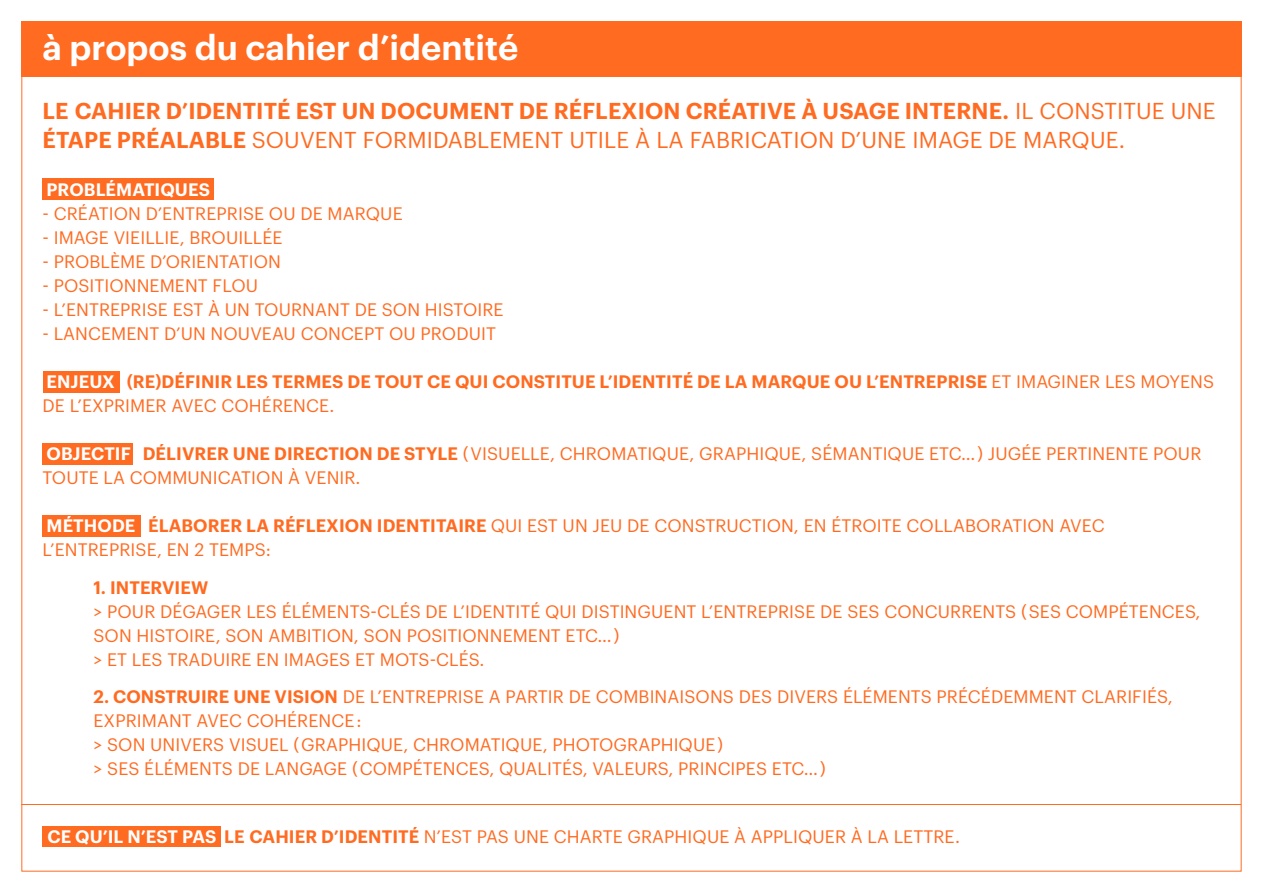
<style>
.page{position:relative;width:1263px;height:893px;background:#fff}
.page>*{position:absolute;margin:0;border:0;box-sizing:border-box;transform-origin:0 0}
.t1{font:600 34.5px "Graphik";color:#fff}
.t2{font:600 22.5px/28.5px "Graphik";letter-spacing:.005em;color:#ff6b21}
.t3{font:17.7px/24px "Graphik";letter-spacing:.005em;color:#ff6b21}
.t4{font:600 17.7px/24px "Graphik";letter-spacing:.005em;color:#ff6b21}
.t5{font:600 17.7px "Graphik";letter-spacing:.005em;color:#fff}
.s1{font-weight:400}
.s2{color:#fff}
.s3{font-weight:600;color:#fff}
.s4{font-weight:600}
</style>
<div class="page">
<div style="left:43px;top:826px;width:178px;height:21px;background:#ff6b21"></div>
<div style="left:21px;top:21px;width:1221px;height:56px;background:#ff6b21"></div>
<div style="left:43px;top:179px;width:171px;height:21px;background:#ff6b21"></div>
<div style="left:43px;top:371px;width:76px;height:21px;background:#ff6b21"></div>
<div style="left:43px;top:516px;width:98px;height:21px;background:#ff6b21"></div>
<hr style="left:21px;top:804px;width:1220px;height:1px;background:#ff6b21">
<div style="left:43px;top:443px;width:90px;height:22px;background:#ff6b21"></div>
<p class="t1" style="left:43px;top:21px;width:477px">à propos du cahier d’identité</p>
<p class="t2" style="left:43px;top:95px;width:1174px">LE CAHIER D’IDENTITÉ EST UN DOCUMENT DE RÉFLEXION CRÉATIVE À USAGE INTERNE. <span class="s1">IL CONSTITUE UNE<br></span>ÉTAPE PRÉALABLE <span class="s1">SOUVENT FORMIDABLEMENT UTILE À LA FABRICATION D’UNE IMAGE DE MARQUE.</span></p>
<p class="t5" style="left:46px;top:176px;width:165px">PROBLÉMATIQUES</p>
<p class="t3" style="left:43px;top:200px;width:362px">- CRÉATION D’ENTREPRISE OU DE MARQUE</p>
<p class="t3" style="left:43px;top:224px;width:241px">- IMAGE VIEILLIE, BROUILLÉE</p>
<p class="t3" style="left:43px;top:248px;width:240px">- PROBLÈME D’ORIENTATION</p>
<p class="t3" style="left:43px;top:272px;width:217px">- POSITIONNEMENT FLOU</p>
<p class="t3" style="left:43px;top:296px;width:462px">- L’ENTREPRISE EST À UN TOURNANT DE SON HISTOIRE</p>
<p class="t3" style="left:43px;top:320px;width:455px">- LANCEMENT D’UN NOUVEAU CONCEPT OU PRODUIT</p>
<p class="t4" style="left:43px;top:368px;width:1173px"><span class="s2">ENJEUX</span> (RE)DÉFINIR LES TERMES DE TOUT CE QUI CONSTITUE L’IDENTITÉ DE LA MARQUE OU L’ENTREPRISE <span class="s1">ET IMAGINER LES MOYENS<br>DE L’EXPRIMER AVEC COHÉRENCE.</span></p>
<p class="t3" style="left:43px;top:440px;width:1160px"><span class="s3">OBJECTIF</span> <span class="s4">DÉLIVRER UNE DIRECTION DE STYLE</span> ( VISUELLE, CHROMATIQUE, GRAPHIQUE, SÉMANTIQUE ETC… ) JUGÉE PERTINENTE POUR<br>TOUTE LA COMMUNICATION À VENIR.</p>
<p class="t3" style="left:43px;top:512px;width:1064px"><span class="s3">MÉTHODE</span> <span class="s4">ÉLABORER LA RÉFLEXION IDENTITAIRE</span> QUI EST UN JEU DE CONSTRUCTION, EN ÉTROITE COLLABORATION AVEC<br>L’ENTREPRISE, EN 2 TEMPS:</p>
<p class="t4" style="left:94px;top:574px;width:116px">1. INTERVIEW</p>
<p class="t3" style="left:94px;top:598px;width:1108px">&gt; POUR DÉGAGER LES ÉLÉMENTS-CLÉS DE L’IDENTITÉ QUI DISTINGUENT L’ENTREPRISE DE SES CONCURRENTS ( SES COMPÉTENCES,</p>
<p class="t3" style="left:94px;top:622px;width:527px">SON HISTOIRE, SON AMBITION, SON POSITIONNEMENT ETC… )</p>
<p class="t3" style="left:94px;top:646px;width:392px">&gt; ET LES TRADUIRE EN IMAGES ET MOTS-CLÉS.</p>
<p class="t3" style="left:94px;top:683px;width:1080px"><span class="s4">2. CONSTRUIRE UNE VISION</span> DE L’ENTREPRISE A PARTIR DE COMBINAISONS DES DIVERS ÉLÉMENTS PRÉCÉDEMMENT CLARIFIÉS,</p>
<p class="t3" style="left:94px;top:707px;width:269px">EXPRIMANT AVEC COHÉRENCE :</p>
<p class="t3" style="left:94px;top:731px;width:631px">&gt; SON UNIVERS VISUEL ( GRAPHIQUE, CHROMATIQUE, PHOTOGRAPHIQUE )</p>
<p class="t3" style="left:94px;top:755px;width:734px">&gt; SES ÉLÉMENTS DE LANGAGE ( COMPÉTENCES, QUALITÉS, VALEURS, PRINCIPES ETC… )</p>
<p class="t3" style="left:47px;top:823px;width:914px"><span class="s3">CE QU’IL N’EST PAS</span> <span class="s4">LE CAHIER D’IDENTITÉ</span> N’EST PAS UNE CHARTE GRAPHIQUE À APPLIQUER À LA LETTRE.</p>
</div>
